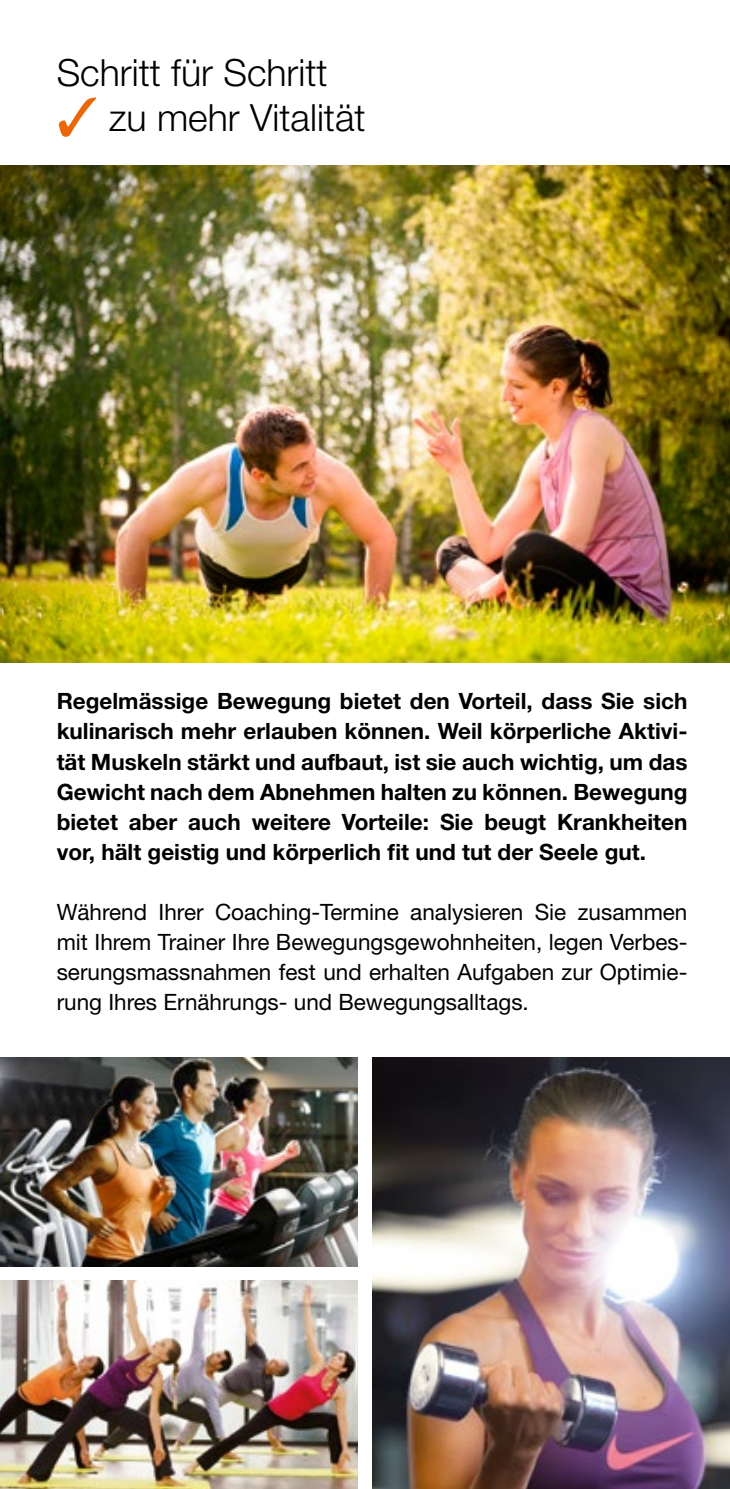
<style>
.page{position:relative;width:730px;height:1489px;background:#fff}
.page>*{position:absolute;margin:0;border:0;box-sizing:border-box;transform-origin:0 0}
.t1{font:300 37.5px "Helvetica Neue";color:#000}
.t2{font:700 22.5px/30px "Helvetica Neue";color:#000;text-align:justify}
.t3{font:22.5px/30px "Helvetica Neue";color:#000;text-align:justify}
.s1{color:#ec6608}
</style>
<div class="page">
<img style="left:0;top:166px;width:730px;height:496px">
<img style="left:0;top:1057px;width:358px;height:209px">
<img style="left:0;top:1280px;width:358px;height:208px">
<img style="left:372px;top:1057px;width:358px;height:431px">
<h1 class="t1" style="left:57px;top:50px;width:272px">Schritt für Schritt</h1>
<h1 class="t1" style="left:57px;top:95px;width:310px"><span class="s1">✓</span> zu mehr Vitalität</h1>
<p class="t2" style="left:57px;top:686px;width:632px">Regelmässige Bewegung bietet den Vorteil, dass Sie sich kulinarisch mehr erlauben können. Weil körperliche Aktivi&shy;tät Muskeln stärkt und aufbaut, ist sie auch wichtig, um das Gewicht nach dem Abnehmen halten zu können. Bewegung bietet aber auch weitere Vorteile: Sie beugt Krankheiten vor, hält geistig und körperlich fit und tut der Seele gut.</p>
<p class="t3" style="left:57px;top:896px;width:632px">Während Ihrer Coaching-Termine analysieren Sie zusammen mit Ihrem Trainer Ihre Bewegungsgewohnheiten, legen Verbes&shy;serungsmassnahmen fest und erhalten Aufgaben zur Optimie&shy;rung Ihres Ernährungs- und Bewegungsalltags.</p>
</div>
